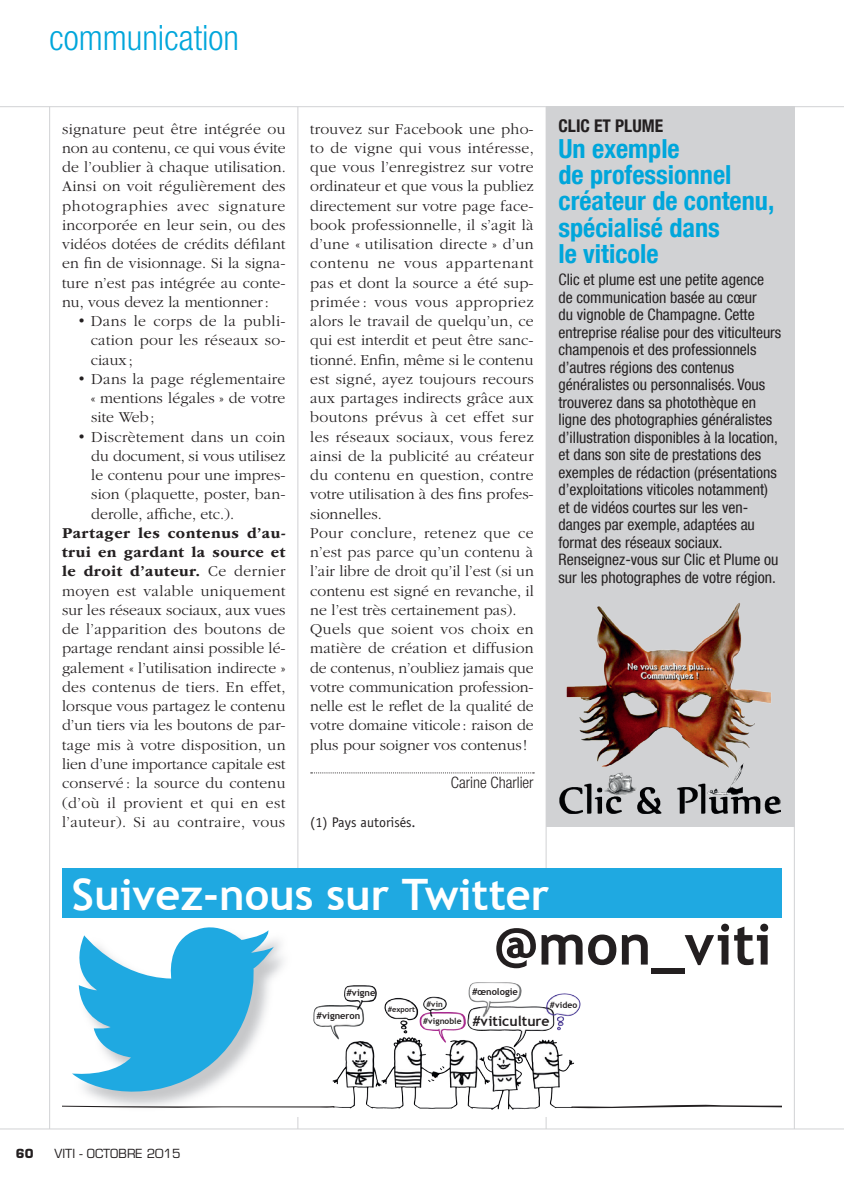
<style>
.page{position:relative;width:844px;height:1191px;background:#fff}
.page>*{position:absolute;margin:0;border:0;box-sizing:border-box;transform-origin:0 0}
.t1{font:700 56.35px "Trebuchet MS";color:#231f20}
.t2{font:700 43.23px "Trebuchet MS";color:#fff}
.A-SousRubrique2{font:300 condensed 35px "Helvetica Neue LT Com";color:#00a6db}
.E-Titre{font:700 condensed 26.25px/26.2px "Helvetica Neue LT Com";color:#00a6db}
.E-Surtitre{font:700 condensed 17.5px "Helvetica Neue LT Com";color:#231f20}
.A-Texte{font:300 15.75px/19.2px "ITC Garamond Std";color:#231f20;text-align:justify}
.E-Texte{font:condensed 15.75px/17.5px "Helvetica Neue LT Com";color:#231f20}
.A-Signature{font:300 condensed 15.75px "Helvetica Neue LT Com";color:#231f20}
.A-Notes{font:14px "Officina Sans Std";color:#231f20}
.t3{font:700 14px "Trebuchet MS";color:#231f20}
.t4{font:12.25px "Eurostile LT Std";color:#231f20}
.t5{font:700 12.25px "Eurostile LT Std";color:#231f20}
.t6{font:700 9.28px "Trebuchet MS";color:#231f20}
.t7{font:700 8.58px "Trebuchet MS";color:#231f20}
.t8{font:700 8.4px "Trebuchet MS";color:#231f20}
.t9{font:700 7.88px "Trebuchet MS";color:#231f20}
.t10{font:700 7.52px "Trebuchet MS";color:#231f20}
.s1{font-weight:700}
</style>
<div class="page">
<hr style="left:545px;top:107px;width:1px;height:1022px;background:#d1d2d4">
<hr style="left:297px;top:107px;width:1px;height:1022px;background:#d1d2d4">
<hr style="left:0;top:1128px;width:843px;height:1px;background:#d1d2d4">
<hr style="left:0;top:106px;width:843px;height:1px;background:#d1d2d4">
<hr style="left:793px;top:107px;width:1px;height:1022px;background:#d1d2d4">
<hr style="left:49px;top:107px;width:1px;height:1022px;background:#d1d2d4">
<svg style="left:310px;top:772px;width:224px;height:1px"></svg>
<div style="left:546px;top:107px;width:248px;height:719px;background:#d1d2d4"></div>
<img style="left:559px;top:603px;width:221px;height:210px">
<div style="left:62px;top:868px;width:719px;height:248px;background:#fff"></div>
<div style="left:62px;top:868px;width:719px;height:50px;background:#1fa9e1"></div>
<img style="left:91px;top:1107px;width:201px;height:1px">
<img style="left:467px;top:982px;width:37px;height:49px">
<svg style="left:62px;top:927px;width:274px;height:180px"></svg>
<svg style="left:570px;top:1104px;width:211px;height:4px"></svg>
<p class="A-SousRubrique2" style="left:50px;top:17px;width:191px">communication</p>
<p class="A-Texte" style="left:62px;top:119px;width:225px">signature peut être intégrée ou non au contenu, ce qui vous évite de l’oublier à chaque utilisation.<br>Ainsi on voit régulièrement des photographies avec signature incorporée en leur sein, ou des vidéos dotées de crédits défilant en fin de visionnage. Si la signa&shy;ture n’est pas intégrée au conte&shy;nu, vous devez la mentionner:</p>
<p class="A-Texte" style="left:91px;top:312px;width:196px;text-indent:-14px">• Dans le corps de la publi&shy;cation pour les réseaux so&shy;ciaux;</p>
<p class="A-Texte" style="left:91px;top:369px;width:195px;text-indent:-14px">• Dans la page réglementaire « mentions légales » de votre site Web;</p>
<p class="A-Texte" style="left:91px;top:427px;width:196px;text-indent:-14px">• Discrètement dans un coin du document, si vous utilisez le contenu pour une impres&shy;sion (plaquette, poster, ban&shy;derolle, affiche, etc.).</p>
<p class="A-Texte" style="left:62px;top:523px;width:225px"><span class="s1">Partager les contenus d’au&shy;trui en gardant la source et le droit d’auteur.</span> Ce dernier moyen est valable uniquement sur les réseaux sociaux, aux vues de l’apparition des boutons de partage rendant ainsi possible lé&shy;galement « l’utilisation indirecte » des contenus de tiers. En effet, lorsque vous partagez le contenu d’un tiers via les boutons de par&shy;tage mis à votre disposition, un lien d’une importance capitale est conservé : la source du contenu (d’où il provient et qui en est l’auteur). Si au contraire, vous</p>
<p class="A-Texte" style="left:310px;top:119px;width:225px">trouvez sur Facebook une pho&shy;to de vigne qui vous intéresse, que vous l’enregistrez sur votre ordinateur et que vous la publiez directement sur votre page face&shy;book professionnelle, il s’agit là d’une « utilisation directe » d’un contenu ne vous appartenant pas et dont la source a été sup&shy;primée : vous vous appropriez alors le travail de quelqu’un, ce qui est interdit et peut être sanc&shy;tionné. Enfin, même si le contenu est signé, ayez toujours recours aux partages indirects grâce aux boutons prévus à cet effet sur les réseaux sociaux, vous ferez ainsi de la publicité au créateur du contenu en question, contre votre utilisation à des fins profes&shy;sionnelles.</p>
<p class="A-Texte" style="left:310px;top:523px;width:225px">Pour conclure, retenez que ce n’est pas parce qu’un contenu à l’air libre de droit qu’il l’est (si un contenu est signé en revanche, il ne l’est très certainement pas).</p>
<p class="A-Texte" style="left:310px;top:620px;width:225px">Quels que soient vos choix en matière de création et diffusion de contenus, n’oubliez jamais que votre communication profession&shy;nelle est le reflet de la qualité de votre domaine viticole: raison de plus pour soigner vos contenus !</p>
<p class="A-Signature" style="left:450px;top:773px;width:84px">Carine Charlier</p>
<p class="A-Notes" style="left:310px;top:814px;width:107px">(1) Pays autorisés.</p>
<p class="E-Surtitre" style="left:558px;top:115px;width:106px">CLIC ET PLUME</p>
<p class="E-Titre" style="left:558px;top:135px;width:217px">Un exemple<br>de professionnel créateur de contenu, spécialisé dans<br>le viticole</p>
<p class="E-Texte" style="left:558px;top:271px;width:224px">Clic et plume est une petite agence de communication basée au cœur<br>du vignoble de Champagne. Cette entreprise réalise pour des viticulteurs champenois et des professionnels d’autres régions des contenus généralistes ou personnalisés. Vous trouverez dans sa photothèque en ligne des photographies généralistes d’illustration disponibles à la location, et dans son site de prestations des exemples de rédaction (présentations d’exploitations viticoles notamment) et de vidéos courtes sur les ven&shy;danges par exemple, adaptées au format des réseaux sociaux.</p>
<p class="E-Texte" style="left:558px;top:551px;width:221px">Renseignez-vous sur Clic et Plume ou sur les photographes de votre région.</p>
<p class="t2" style="left:72px;top:868px;width:479px">Suivez-nous sur Twitter</p>
<p class="t1" style="left:494px;top:909px;width:279px">@mon_viti</p>
<p class="t6" style="left:346px;top:986px;width:31px">#vigne</p>
<p class="t6" style="left:472px;top:985px;width:47px">#œnologie</p>
<p class="t9" style="left:426px;top:999px;width:18px">#vin</p>
<p class="t7" style="left:550px;top:999px;width:29px">#video</p>
<p class="t10" style="left:387px;top:1004px;width:29px">#export</p>
<p class="t6" style="left:316px;top:1010px;width:45px">#vigneron</p>
<p class="t3" style="left:472px;top:1012px;width:79px">#viticulture</p>
<p class="t8" style="left:423px;top:1016px;width:40px">#vignoble</p>
<p class="t5" style="left:16px;top:1146px;width:19px">60</p>
<p class="t4" style="left:55px;top:1146px;width:127px">VITI - OCTOBRE 2015</p>
</div>
